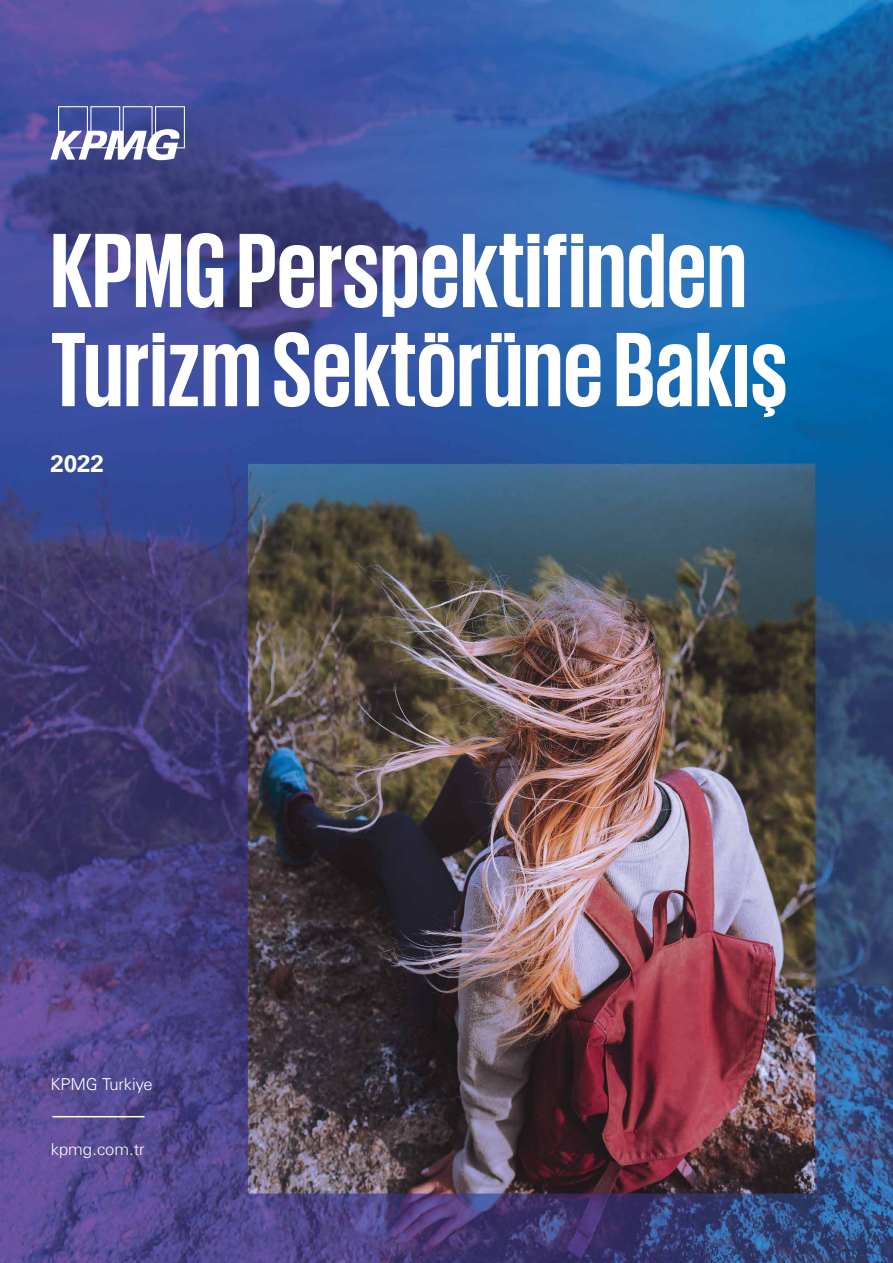
<style>
.page{position:relative;width:893px;height:1263px;background:#fff}
.page>*{position:absolute;margin:0;border:0;box-sizing:border-box;transform-origin:0 0}
.t1{font:700 108px/99px "KPMG";color:#fff}
.t2{font:700 24px "Universfor KPMG";color:#fff}
.t3{font:300 16.5px "Universfor KPMG";letter-spacing:-.005em;color:#fff}
</style>
<div class="page">
<img style="left:0;top:0;width:893px;height:1263px">
<svg style="left:50px;top:106px;width:135px;height:54px"></svg>
<hr style="left:52px;top:1116px;width:93px;height:1px;background:#fff">
<p class="t1" style="left:50px;top:218px;width:739px">KPMG Perspektifinden<br>Turizm Sektörüne Bakış</p>
<p class="t2" style="left:50px;top:449px;width:55px">2022</p>
<p class="t3" style="left:50px;top:1074px;width:104px">KPMG Turkiye</p>
<p class="t3" style="left:51px;top:1139px;width:95px">kpmg.com.tr</p>
</div>
